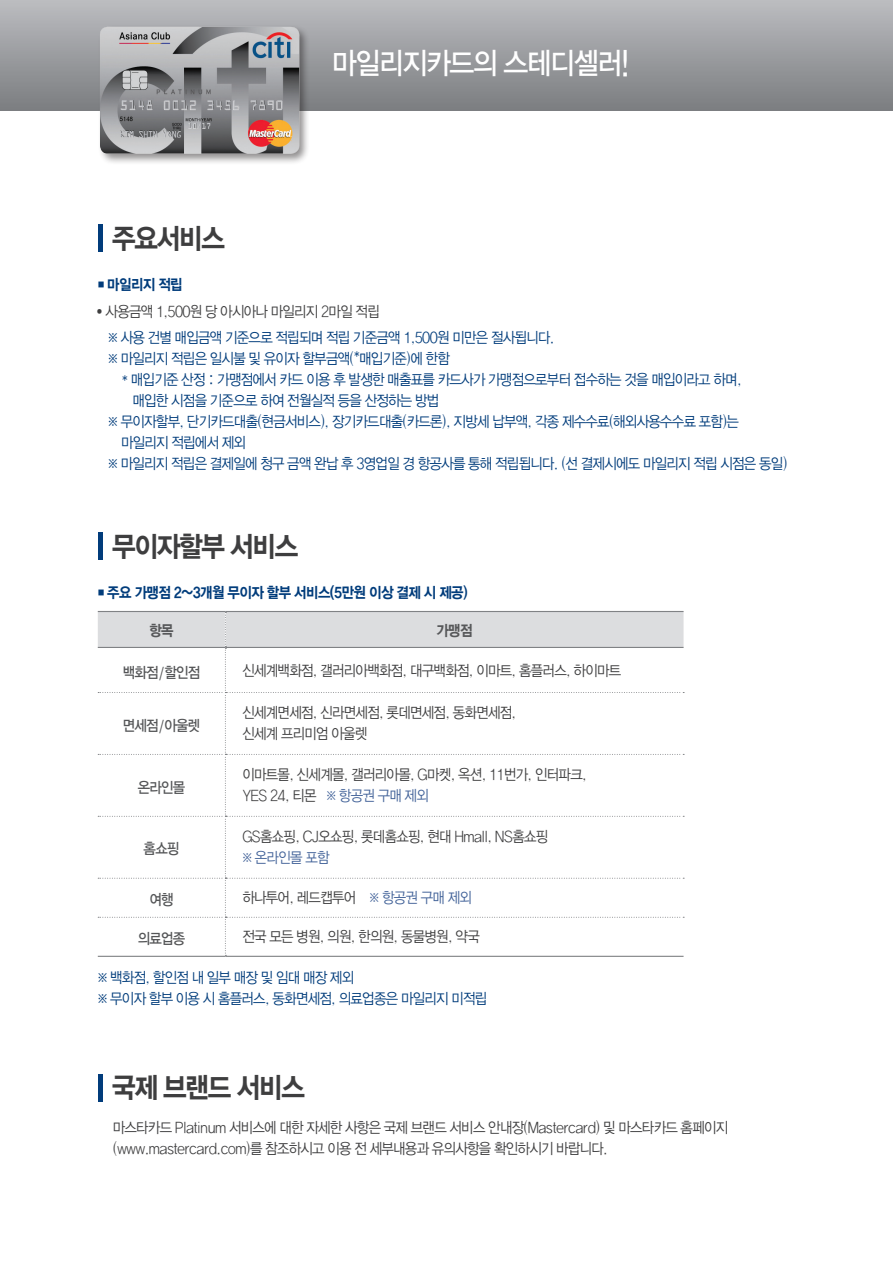
<style>
.page{position:relative;width:893px;height:1263px;background:#fff}
.page>*{position:absolute;margin:0;border:0;box-sizing:border-box;transform-origin:0 0}
.t1{font:30px "Yoon Gothic M";letter-spacing:-.05em;color:#fff;scale:.9 1}
.t2{font:28.5px "Yoon Gothic B";letter-spacing:-.05em;color:#3e3e3f;scale:.9 1}
.t3{font:15px/21px "Yoon Gothic L";letter-spacing:-.05em;color:#3e3e3f;scale:.9 1}
.t4{font:15px/21px "Yoon Gothic L";letter-spacing:-.05em;color:#013c7b;scale:.9 1}
.t5{font:15px "Yoon Gothic B";letter-spacing:-.04em;color:#013c7b;scale:.9 1}
.t6{font:15px "Yoon Gothic M";letter-spacing:-.05em;color:#545557;scale:.9 1}
.t7{font:15px "Yoon Gothic L";letter-spacing:-.05em;color:#436399;scale:.9 1}
.t8{font:15px "Yoon Gothic B";color:#57585a;scale:.9 1}
.s1{color:#436399}
</style>
<div class="page">
<div style="left:0;top:0;width:893px;height:111px;background:linear-gradient(to bottom,#bcbdc0,#7b7d80)"></div>
<hr style="left:98px;top:224px;width:4px;height:28px;background:#013c7b">
<hr style="left:98px;top:956px;width:127px;height:1px;background:#808285">
<hr style="left:225px;top:956px;width:459px;height:1px;background:#808285">
<svg style="left:98px;top:611px;width:586px;height:345px"></svg>
<hr style="left:98px;top:532px;width:4px;height:28px;background:#013c7b">
<div style="left:98px;top:25px;width:212px;height:140px;background:#231f20;opacity:.5"></div>
<img style="left:97px;top:25px;width:205px;height:129px">
<hr style="left:98px;top:1074px;width:4px;height:27px;background:#013c7b">
<h2 class="t2" style="left:112px;top:213px;width:127px">주요서비스</h2>
<h1 class="t1" style="left:332px;top:37px;width:333px">마일리지카드의 스테디셀러!</h1>
<p class="t5" style="left:94px;top:271px;width:100px">▪마일리지 적립</p>
<p class="t3" style="left:93px;top:299px;width:320px">∙사용금액 1,500원 당 아시아나 마일리지 2마일 적립</p>
<p class="t4" style="left:108px;top:325px;width:497px">※ 사용 건별 매입금액 기준으로 적립되며 적립 기준금액 1,500원 미만은 절사됩니다. ※ 마일리지 적립은 일시불 및 유이자 할부금액(*매입기준)에 한함</p>
<p class="t4" style="left:122px;top:367px;width:690px">* 매입기준 산정 : 가맹점에서 카드 이용 후 발생한 매출표를 카드사가 가맹점으로부터 접수하는 것을 매입이라고 하며,</p>
<p class="t4" style="left:132px;top:388px;width:342px">매입한 시점을 기준으로 하여 전월실적 등을 산정하는 방법</p>
<p class="t4" style="left:108px;top:409px;width:702px">※ 무이자할부, 단기카드대출(현금서비스), 장기카드대출(카드론), 지방세 납부액, 각종 제수수료(해외사용수수료 포함)는</p>
<p class="t4" style="left:121px;top:430px;width:140px">마일리지 적립에서 제외</p>
<p class="t4" style="left:108px;top:451px;width:756px">※ 마일리지 적립은 결제일에 청구 금액 완납 후 3영업일 경 항공사를 통해 적립됩니다. (선 결제시에도 마일리지 적립 시점은 동일)</p>
<h2 class="t2" style="left:112px;top:521px;width:209px">무이자할부 서비스</h2>
<p class="t5" style="left:94px;top:579px;width:417px">▪주요 가맹점 2~3개월 무이자 할부 서비스(5만원 이상 결제 시 제공)</p>
<p class="t8" style="left:149px;top:617px;width:28px">항목</p>
<p class="t8" style="left:436px;top:617px;width:41px">가맹점</p>
<p class="t6" style="left:123px;top:660px;width:88px">백화점/할인점</p>
<p class="t3" style="left:242px;top:658px;width:422px">신세계백화점, 갤러리아백화점, 대구백화점, 이마트, 홈플러스, 하이마트</p>
<p class="t6" style="left:123px;top:712px;width:88px">면세점/아울렛</p>
<p class="t3" style="left:242px;top:700px;width:306px">신세계면세점, 신라면세점, 롯데면세점, 동화면세점, 신세계 프리미엄 아울렛</p>
<p class="t6" style="left:138px;top:774px;width:54px">온라인몰</p>
<p class="t6" style="left:144px;top:836px;width:41px">홈쇼핑</p>
<p class="t3" style="left:242px;top:762px;width:384px">이마트몰, 신세계몰, 갤러리아몰, G마켓, 옥션, 11번가, 인터파크,<br>YES 24, 티몬 <span class="s1">※ 항공권 구매 제외</span></p>
<p class="t3" style="left:242px;top:824px;width:341px">GS홈쇼핑, CJ오쇼핑, 롯데홈쇼핑, 현대 Hmall, NS홈쇼핑</p>
<p class="t7" style="left:242px;top:844px;width:98px">※ 온라인몰 포함</p>
<p class="t6" style="left:149px;top:886px;width:28px">여행</p>
<p class="t3" style="left:242px;top:885px;width:256px">하나투어, 레드캡투어 <span class="s1">※ 항공권 구매 제외</span></p>
<p class="t6" style="left:138px;top:925px;width:54px">의료업종</p>
<p class="t3" style="left:242px;top:924px;width:265px">전국 모든 병원, 의원, 한의원, 동물병원, 약국</p>
<p class="t4" style="left:98px;top:965px;width:434px">※ 백화점, 할인점 내 일부 매장 및 임대 매장 제외<br>※ 무이자 할부 이용 시 홈플러스, 동화면세점, 의료업종은 마일리지 미적립</p>
<h2 class="t2" style="left:112px;top:1062px;width:216px">국제 브랜드 서비스</h2>
<p class="t3" style="left:113px;top:1115px;width:685px">마스타카드 Platinum 서비스에 대한 자세한 사항은 국제 브랜드 서비스 안내장(Mastercard) 및 마스타카드 홈페이지 (www.mastercard.com)를 참조하시고 이용 전 세부내용과 유의사항을 확인하시기 바랍니다.</p>
</div>
